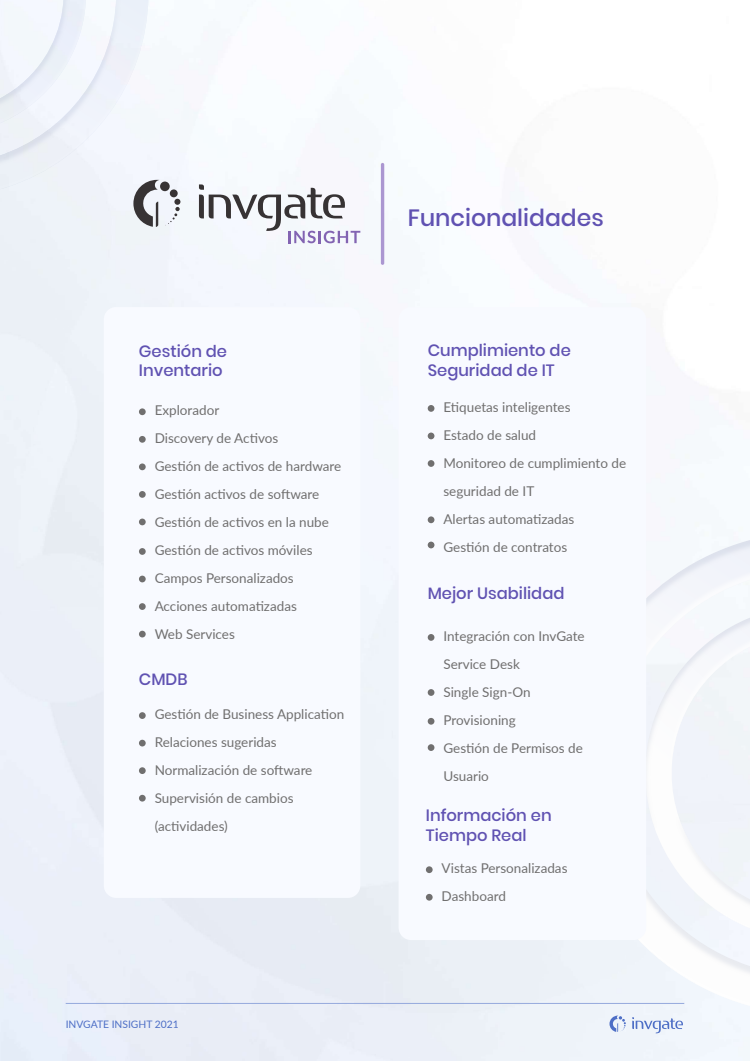
<style>
.page{position:relative;width:750px;height:1061px;background:#fff}
.page>*{position:absolute;margin:0;border:0;box-sizing:border-box;transform-origin:0 0}
.t1{font:500 23.5px "Poppins";color:#6052b2}
.t2{font:500 16.4px/19.6px "Poppins";color:#6052b2}
.t3{font:13.5px/28px "Lato";color:#706f6f}
.t4{font:10.35px "Lato";color:#4e6fc6}
</style>
<div class="page">
<img style="left:0;top:101px;width:750px;height:960px">
<img style="left:571px;top:547px;width:179px;height:459px">
<img style="left:646px;top:618px;width:104px;height:310px">
<div style="left:104px;top:307px;width:256px;height:591px;background:#f8faff;border-radius:12px"></div>
<div style="left:399px;top:307px;width:247px;height:633px;background:#f8faff;border-radius:13px"></div>
<div style="left:428px;top:405px;width:6px;height:7px;background:#706f6f;border-radius:50%"></div>
<div style="left:428px;top:432px;width:6px;height:7px;background:#706f6f;border-radius:50%"></div>
<div style="left:428px;top:460px;width:6px;height:7px;background:#706f6f;border-radius:50%"></div>
<div style="left:428px;top:516px;width:6px;height:7px;background:#706f6f;border-radius:50%"></div>
<div style="left:428px;top:541px;width:6px;height:7px;background:#706f6f;border-radius:50%"></div>
<div style="left:426px;top:866px;width:7px;height:7px;background:#706f6f;border-radius:50%"></div>
<div style="left:426px;top:894px;width:7px;height:6px;background:#706f6f;border-radius:50%"></div>
<div style="left:428px;top:634px;width:6px;height:7px;background:#706f6f;border-radius:50%"></div>
<div style="left:428px;top:744px;width:6px;height:7px;background:#706f6f;border-radius:50%"></div>
<div style="left:428px;top:689px;width:6px;height:7px;background:#706f6f;border-radius:50%"></div>
<svg style="left:428px;top:718px;width:6px;height:6px"></svg>
<div style="left:139px;top:712px;width:7px;height:7px;background:#706f6f;border-radius:50%"></div>
<div style="left:139px;top:740px;width:7px;height:6px;background:#706f6f;border-radius:50%"></div>
<div style="left:139px;top:767px;width:7px;height:7px;background:#706f6f;border-radius:50%"></div>
<div style="left:139px;top:795px;width:7px;height:6px;background:#706f6f;border-radius:50%"></div>
<div style="left:139px;top:408px;width:7px;height:7px;background:#706f6f;border-radius:50%"></div>
<div style="left:139px;top:436px;width:7px;height:7px;background:#706f6f;border-radius:50%"></div>
<div style="left:139px;top:463px;width:7px;height:7px;background:#706f6f;border-radius:50%"></div>
<div style="left:139px;top:491px;width:7px;height:7px;background:#706f6f;border-radius:50%"></div>
<div style="left:139px;top:518px;width:7px;height:7px;background:#706f6f;border-radius:50%"></div>
<div style="left:139px;top:548px;width:7px;height:7px;background:#706f6f;border-radius:50%"></div>
<div style="left:139px;top:575px;width:7px;height:7px;background:#706f6f;border-radius:50%"></div>
<div style="left:139px;top:603px;width:7px;height:7px;background:#706f6f;border-radius:50%"></div>
<div style="left:139px;top:631px;width:7px;height:6px;background:#706f6f;border-radius:50%"></div>
<svg style="left:632px;top:1017px;width:51px;height:16px"></svg>
<svg style="left:610px;top:1015px;width:16px;height:17px"></svg>
<hr style="left:66px;top:1003px;width:618px;height:1px;background:#95a9dd">
<svg style="left:0;top:0;width:180px;height:227px"></svg>
<svg style="left:199px;top:184px;width:161px;height:59px"></svg>
<hr style="left:381px;top:163px;width:3px;height:102px;background:#ab97d1;border-radius:2px">
<p class="t2" style="left:139px;top:341px;width:90px">Gestión de<br>Inventario</p>
<p class="t3" style="left:155px;top:395px;width:188px">Explorador<br>Discovery de Activos<br>Gestión de activos de hardware<br>Gestión activos de software<br>Gestión de activos en la nube<br>Gestión de activos móviles<br>Campos Personalizados<br>Acciones automatizadas<br>Web Services</p>
<p class="t2" style="left:139px;top:669px;width:50px">CMDB</p>
<p class="t3" style="left:155px;top:699px;width:191px">Gestión de Business Application<br>Relaciones sugeridas<br>Normalización de software<br>Supervisión de cambios (actividades)</p>
<p class="t4" style="left:66px;top:1016px;width:115px">INVGATE INSIGHT 2021</p>
<h1 class="t1" style="left:408px;top:204px;width:197px">Funcionalidades</h1>
<p class="t2" style="left:428px;top:341px;width:145px">Cumplimiento de<br>Seguridad de IT</p>
<p class="t3" style="left:443px;top:392px;width:184px">Etiquetas inteligentes<br>Estado de salud<br>Monitoreo de cumplimiento de seguridad de IT<br>Alertas automatizadas<br>Gestión de contratos</p>
<p class="t2" style="left:428px;top:584px;width:138px">Mejor Usabilidad</p>
<p class="t3" style="left:443px;top:621px;width:143px">Integración con InvGate<br>Service Desk<br>Single Sign-On<br>Provisioning<br>Gestión de Permisos de<br>Usuario</p>
<p class="t2" style="left:426px;top:806px;width:127px">Información en<br>Tiempo Real</p>
<p class="t3" style="left:442px;top:853px;width:127px">Vistas Personalizadas<br>Dashboard</p>
</div>
